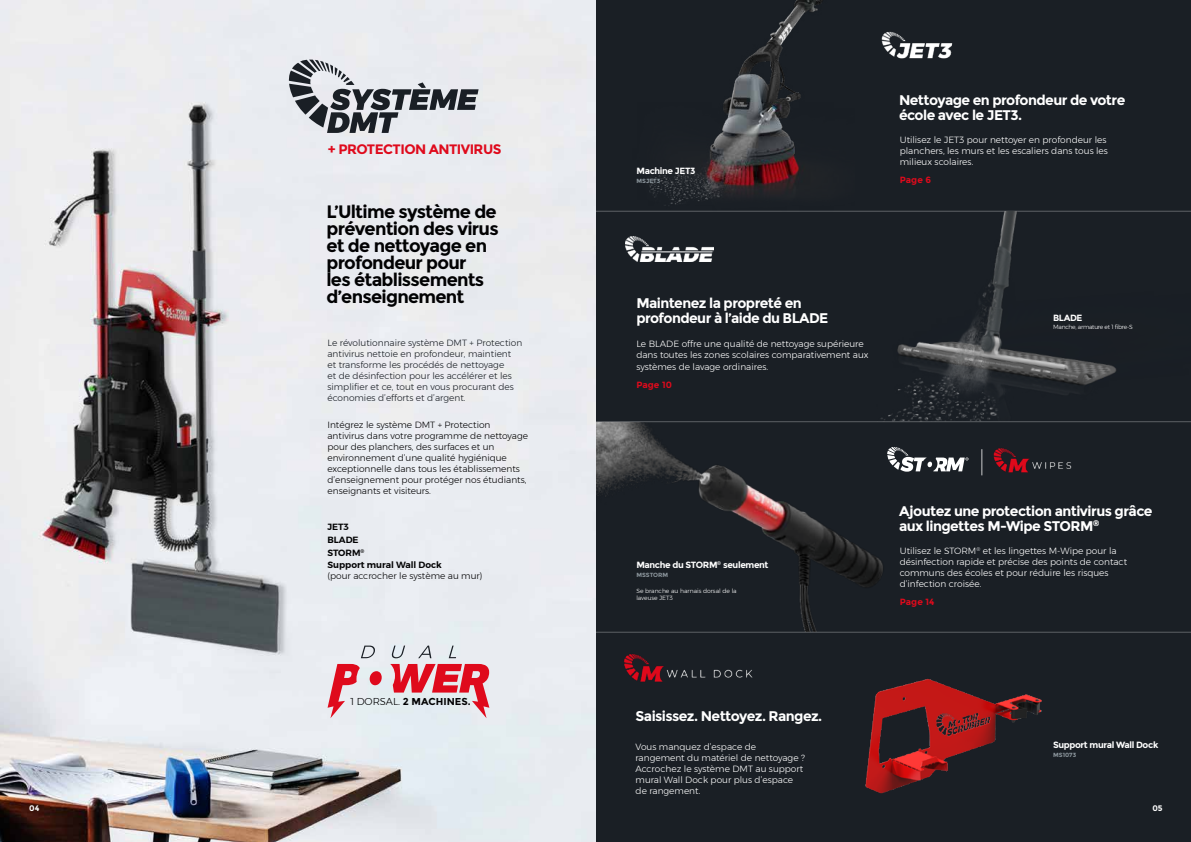
<style>
.page{position:relative;width:1191px;height:842px;background:#fff}
.page>*{position:absolute;margin:0;border:0;box-sizing:border-box;transform-origin:0 0}
.t1{font:700 18px/17px "Montserrat";letter-spacing:-.04em;color:#020203}
.t2{font:700 14px/15px "Montserrat";letter-spacing:-.04em;color:#fff}
.t3{font:700 13.7px "Montserrat";letter-spacing:-.04em;color:#df0a1c}
.t4{font:700 10px "Montserrat";color:#020203}
.t5{font:300 9px/11px "Montserrat";color:#fff}
.t6{font:300 9px/11px "Montserrat";color:#020203}
.t7{font:300 9px/11px "Montserrat";color:#1a1f25}
.t8{font:700 9px "Montserrat";letter-spacing:-.04em;color:#fff}
.t9{font:600 9px/12.7px "Montserrat";color:#020203}
.t10{font:700 9px "Montserrat";letter-spacing:.01em;color:#df0a1c}
.t11{font:700 8px "Montserrat";color:#fff}
.t12{font:300 6px/7px "Montserrat";color:#fff}
.t13{font:300 6px "Montserrat";letter-spacing:-.04em;color:#fff}
.t14{font:700 6px "Montserrat";color:#8b959c}
.s1{font-weight:300}
</style>
<div class="page">
<div style="left:595px;top:0;width:596px;height:842px;background:#1a1f25"></div>
<img style="left:595px;top:422px;width:393px;height:210px">
<img style="left:633px;top:0;width:221px;height:211px">
<hr style="left:595px;top:211px;width:596px;height:1px;background:#fff">
<img style="left:861px;top:211px;width:330px;height:210px">
<hr style="left:595px;top:421px;width:596px;height:1px;background:#fff">
<svg style="left:981px;top:449px;width:1px;height:26px"></svg>
<img style="left:993px;top:448px;width:79px;height:25px">
<svg style="left:887px;top:447px;width:81px;height:25px"></svg>
<img style="left:0;top:0;width:595px;height:842px">
<img style="left:625px;top:236px;width:88px;height:25px">
<img style="left:881px;top:31px;width:72px;height:28px">
<img style="left:865px;top:679px;width:177px;height:115px">
<img style="left:623px;top:654px;width:130px;height:28px">
<hr style="left:595px;top:632px;width:596px;height:1px;background:#fff">
<svg style="left:361px;top:645px;width:98px;height:13px"></svg>
<svg style="left:370px;top:671px;width:12px;height:14px"></svg>
<svg style="left:390px;top:664px;width:99px;height:54px;background:#e2919a"></svg>
<svg style="left:327px;top:664px;width:33px;height:54px;background:#e5949e"></svg>
<svg style="left:288px;top:60px;width:190px;height:73px;background:#aaadb3"></svg>
<h3 class="t3" style="left:328px;top:141px;width:175px">+ PROTECTION ANTIVIRUS</h3>
<h1 class="t1" style="left:326px;top:204px;width:174px">L’Ultime système de prévention des virus et de nettoyage en profondeur pour<br>les établissements d’enseignement</h1>
<p class="t7" style="left:327px;top:337px;width:196px">Le révolutionnaire système DMT + Protection antivirus nettoie en profondeur, maintient et transforme les procédés de nettoyage<br>et de désinfection pour les accélérer et les simplifier et ce, tout en vous procurant des économies d’efforts et d’argent.</p>
<p class="t6" style="left:327px;top:419px;width:202px">Intégrez le système DMT + Protection antivirus dans votre programme de nettoyage pour des planchers, des surfaces et un environnement d’une qualité hygiénique exceptionnelle dans tous les établissements d’enseignement pour protéger nos étudiants, enseignants et visiteurs.</p>
<p class="t9" style="left:327px;top:521px;width:116px">JET3<br>BLADE<br>STORM<sup>®<br></sup>Support mural Wall Dock</p>
<p class="t6" style="left:327px;top:570px;width:156px">(pour accrocher le système au mur)</p>
<p class="t4" style="left:350px;top:695px;width:122px"><span class="s1">1 DORSAL.</span> 2 MACHINES.</p>
<p class="t8" style="left:636px;top:165px;width:60px">Machine JET3</p>
<p class="t14" style="left:636px;top:178px;width:26px">MSJET3</p>
<h2 class="t2" style="left:899px;top:93px;width:228px">Nettoyage en profondeur de votre école avec le JET3.</h2>
<p class="t5" style="left:899px;top:134px;width:210px">Utilisez le JET3 pour nettoyer en profondeur les planchers, les murs et les escaliers dans tous les milieux scolaires.</p>
<p class="t10" style="left:899px;top:174px;width:33px">Page 6</p>
<h2 class="t2" style="left:636px;top:296px;width:193px">Maintenez la propreté en profondeur à l’aide du BLADE</h2>
<p class="t5" style="left:636px;top:338px;width:234px">Le BLADE offre une qualité de nettoyage supérieure dans toutes les zones scolaires comparativement aux</p>
<p class="t5" style="left:636px;top:361px;width:133px">systèmes de lavage ordinaires.</p>
<p class="t10" style="left:636px;top:379px;width:37px">Page 10</p>
<p class="t8" style="left:1053px;top:312px;width:31px">BLADE</p>
<p class="t13" style="left:1053px;top:323px;width:81px">Manche, armature et 1 fibre-S</p>
<p class="t8" style="left:636px;top:559px;width:134px">Manche du STORM<sup>®</sup> seulement</p>
<p class="t14" style="left:636px;top:572px;width:33px">MSSTORM</p>
<p class="t12" style="left:636px;top:587px;width:102px">Se branche au harnais dorsal de la laveuse JET3</p>
<h2 class="t2" style="left:899px;top:504px;width:255px;line-height:14.7px">Ajoutez une protection antivirus grâce aux lingettes M-Wipe STORM<sup>®</sup></h2>
<p class="t5" style="left:899px;top:545px;width:229px">Utilisez le STORM<sup>®</sup> et les lingettes M-Wipe pour la désinfection rapide et précise des points de contact communs des écoles et pour réduire les risques d’infection croisée.</p>
<p class="t10" style="left:899px;top:596px;width:36px">Page 14</p>
<h2 class="t2" style="left:635px;top:708px;width:188px">Saisissez. Nettoyez. Rangez.</h2>
<p class="t5" style="left:635px;top:741px;width:171px">Vous manquez d’espace de rangement du matériel de nettoyage ?<br>Accrochez le système DMT au support mural Wall Dock pour plus d’espace de rangement.</p>
<p class="t8" style="left:1053px;top:739px;width:107px">Support mural Wall Dock</p>
<p class="t14" style="left:1053px;top:752px;width:25px">MS1073</p>
<p class="t11" style="left:29px;top:803px;width:12px">04</p>
<p class="t11" style="left:1152px;top:803px;width:12px">05</p>
</div>
